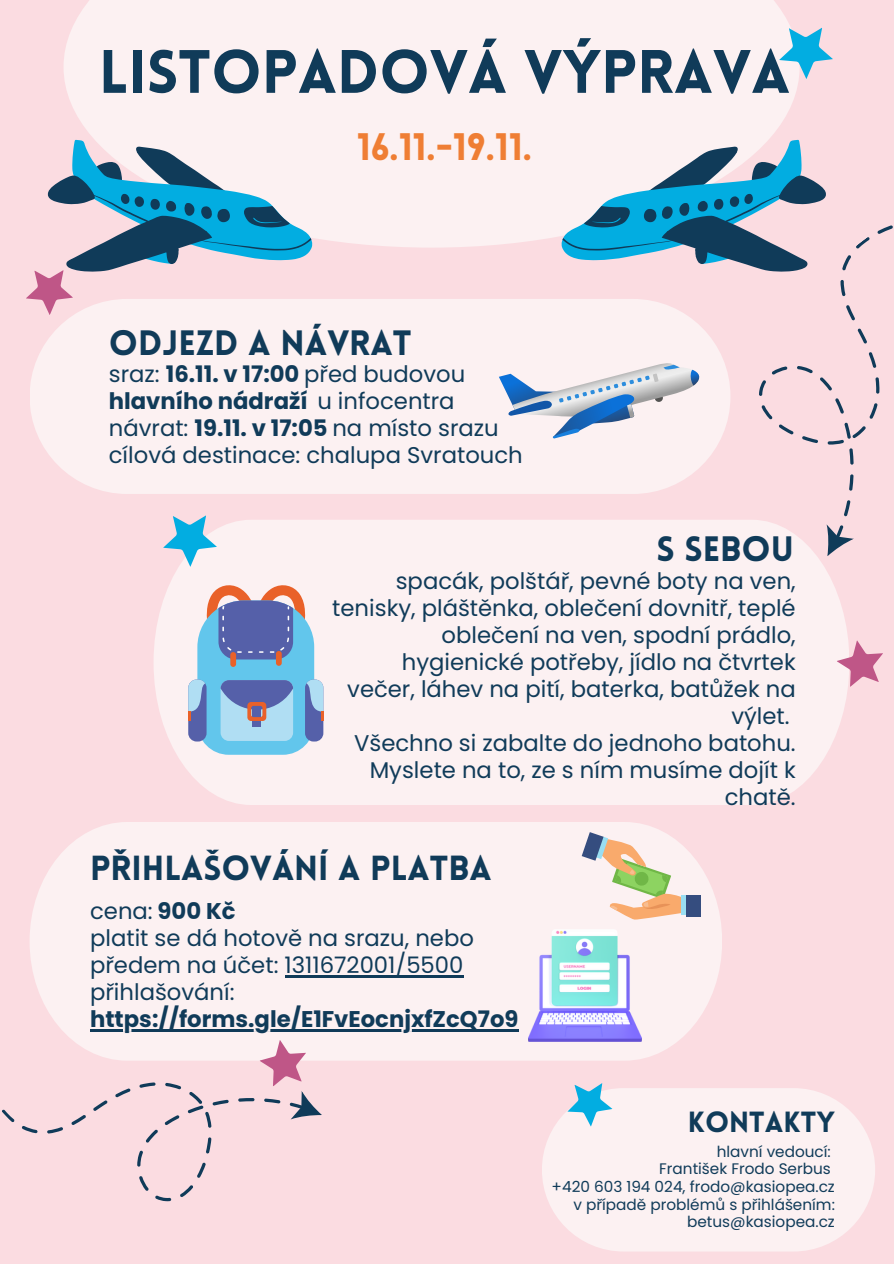
<style>
.page{position:relative;width:894px;height:1264px;background:#fff}
.page>*{position:absolute;margin:0;border:0;box-sizing:border-box;transform-origin:0 0}
.t1{font:900 59.85px "Lovelo";color:#103b59}
.t2{font:900 37.5px "Lovelo";color:#ef7e34}
.t3{font:900 34.5px "Lovelo";color:#103b59}
.t4{font:900 34.05px "Lovelo";color:#103b59}
.t5{font:900 28.5px "Lovelo";color:#103b59}
.t6{font:22.65px/27px "Poppins";color:#103b59}
.t7{font:700 22.65px/27px "Poppins";color:#103b59}
.t8{font:15.3px/17.5px "Poppins";color:#103b59;text-align:right}
.s1{font-weight:700}
.s2{font-weight:400}
</style>
<div class="page">
<div style="left:0;top:0;width:893px;height:1263px;background:#fbdce1"></div>
<div style="left:64px;top:0;width:734px;height:248px;background:#fcf1f2"></div>
<svg style="left:560px;top:139px;width:141px;height:125px;background:#88bdd3"></svg>
<div style="left:541px;top:1088px;width:333px;height:163px;background:#fcf1f2;border-radius:82px"></div>
<svg style="left:560px;top:1083px;width:56px;height:44px"></svg>
<svg style="left:26px;top:139px;width:287px;height:181px"></svg>
<div style="left:30px;top:299px;width:700px;height:195px;background:#fcf1f2;border-radius:97px"></div>
<svg style="left:499px;top:363px;width:200px;height:75px"></svg>
<div style="left:154px;top:520px;width:694px;height:285px;background:#fcf1f2"></div>
<svg style="left:188px;top:582px;width:135px;height:172px;background:#8fadce"></svg>
<div style="left:276px;top:651px;width:6px;height:14px;background:#e96129;border-radius:3px"></div>
<div style="left:230px;top:652px;width:6px;height:15px;background:#e96129;border-radius:3px"></div>
<svg style="left:154px;top:515px;width:71px;height:58px"></svg>
<svg style="left:701px;top:108px;width:192px;height:433px"></svg>
<svg style="left:811px;top:516px;width:42px;height:42px"></svg>
<svg style="left:306px;top:822px;width:416px;height:238px;background:#faeef0"></svg>
<svg style="left:581px;top:832px;width:102px;height:87px;background:#e1d5bc"></svg>
<div style="left:681px;top:895px;width:6px;height:20px;background:#99def2"></div>
<div style="left:686px;top:895px;width:14px;height:21px;background:#354d7f"></div>
<img style="left:529px;top:929px;width:112px;height:112px">
<hr style="left:284px;top:975px;width:179px;height:2px;background:#103b59">
<hr style="left:90px;top:1029px;width:428px;height:2px;background:#103b59">
<svg style="left:2px;top:804px;width:304px;height:398px;fill:#fcf1f2"></svg>
<svg style="left:256px;top:1035px;width:67px;height:97px"></svg>
<svg style="left:833px;top:636px;width:50px;height:52px"></svg>
<svg style="left:767px;top:12px;width:66px;height:73px"></svg>
<p class="t1" style="left:99px;top:48px;width:692px">LISTOPADOVÁ VÝPRAVA</p>
<p class="t2" style="left:357px;top:132px;width:177px">16.11.-19.11.</p>
<p class="t3" style="left:109px;top:329px;width:304px">ODJEZD A NÁVRAT</p>
<p class="t6" style="left:109px;top:360px;width:358px">sraz: <span class="s1">16.11. v 17:00</span> před budovou <span class="s1">hlavního nádraží</span> u infocentra</p>
<p class="t6" style="left:109px;top:414px;width:391px">návrat: <span class="s1">19.11. v 17:05</span> na místo srazu</p>
<p class="t6" style="left:109px;top:441px;width:415px">cílová destinace: chalupa Svratouch</p>
<p class="t3" style="left:656px;top:535px;width:139px">S SEBOU</p>
<p class="t4" style="left:617px;top:545px;width:137px">S SEBOU</p>
<p class="t6" style="left:332px;top:567px;width:465px;text-align:right">spacák, polštář, pevné boty na ven, tenisky, pláštěnka, oblečení dovnitř, teplé oblečení na ven, spodní prádlo, hygienické potřeby, jídlo na čtvrtek večer, láhev na pití, baterka, batůžek na výlet.</p>
<p class="t6" style="left:354px;top:729px;width:443px">Všechno si zabalte do jednoho batohu.</p>
<p class="t6" style="left:369px;top:756px;width:427px;text-align:right">Myslete na to, ze s ním musíme dojít k chatě.</p>
<p class="t4" style="left:90px;top:854px;width:403px">PŘIHLAŠOVÁNÍ A PLATBA</p>
<p class="t6" style="left:90px;top:897px;width:147px">cena: <span class="s1">900 Kč</span></p>
<p class="t6" style="left:90px;top:924px;width:385px">platit se dá hotově na srazu, nebo předem na účet: 1311672001/5500</p>
<p class="t7" style="left:90px;top:978px;width:429px"><span class="s2">přihlašování: </span>https://forms.gle/E1FvEocnjxfZcQ7o9</p>
<p class="t5" style="left:687px;top:1110px;width:149px">KONTAKTY</p>
<p class="t8" style="left:716px;top:1142px;width:116px">hlavní vedoucí:</p>
<p class="t8" style="left:659px;top:1160px;width:173px">František Frodo Serbus</p>
<p class="t8" style="left:551px;top:1177px;width:285px">+420 603 194 024, frodo@kasiopea.cz</p>
<p class="t8" style="left:573px;top:1195px;width:263px">v případě problémů s přihlášením: betus@kasiopea.cz</p>
</div>
